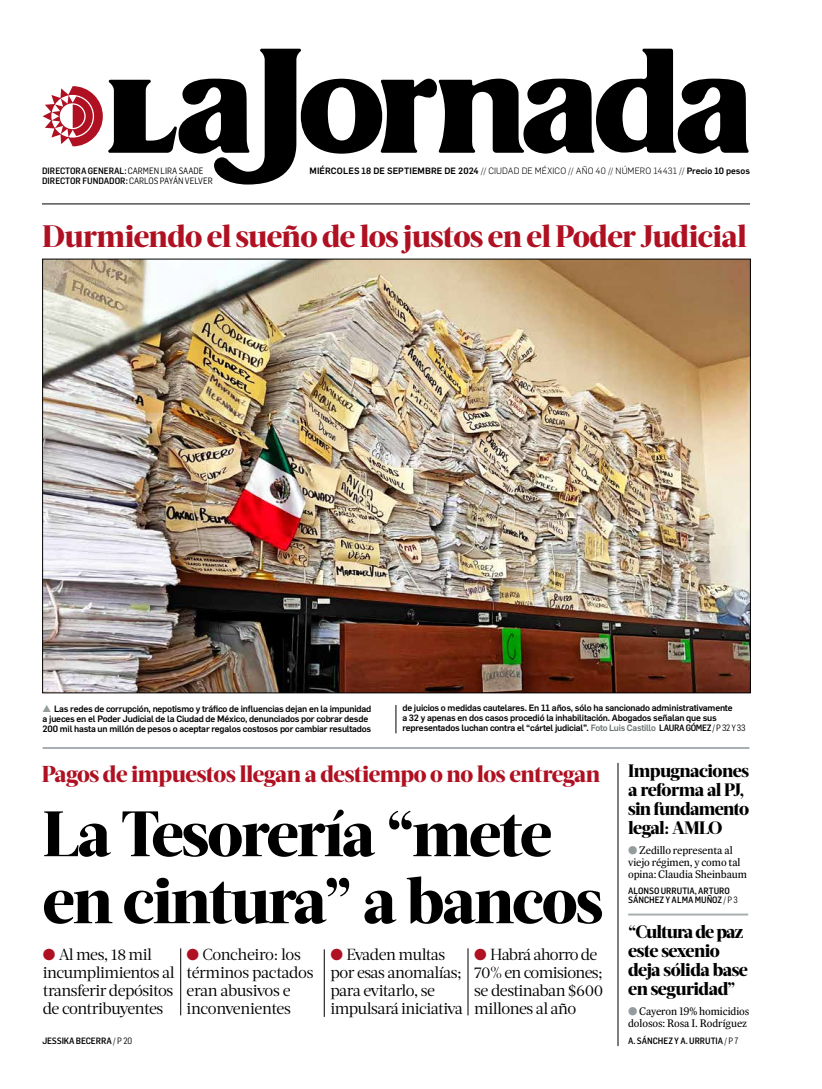
<style>
.page{position:relative;width:822px;height:1089px;background:#fff}
.page>*{position:absolute;margin:0;border:0;box-sizing:border-box;transform-origin:0 0}
.t1{font:800 64px/67px "Acta Headline";letter-spacing:-.03em;color:#000}
.t2{font:800 31px "Acta Headline";letter-spacing:-.02em;color:#af1122}
.t3{font:800 23px "Acta Headline";letter-spacing:-.02em;color:#af1122}
.t4{font:800 18px/19px "Acta Headline";letter-spacing:-.03em;color:#000}
.t5{font:16px/18px "Acta Deck";letter-spacing:-.03em;color:#000}
.t6{font:11px/12px "Expresso Tx";letter-spacing:-.01em;color:#000}
.t7{font:500 9px/10px "Flama";letter-spacing:-.02em;color:#000}
.t8{font:500 9px/9px "Flama Semicond";color:#000}
.t9{font:500 9px "Flama";letter-spacing:.01em;color:#000}
.s1{font-weight:400}
.s2{font-weight:300}
.s3{color:#959c9d}
.s4{color:#6d7373}
.s5{font-family:"Flama Semicond"}
.s6{font-family:"Flama Semicond";font-weight:400}
.s7{color:#af1122}
</style>
<div class="page">
<svg style="left:43px;top:49px;width:706px;height:136px"></svg>
<hr style="left:42px;top:204px;width:708px;height:1px;background:#000">
<img style="left:44px;top:261px;width:705px;height:430px">
<hr style="left:618px;top:763px;width:1px;height:283px;background:#000">
<hr style="left:181px;top:948px;width:1px;height:67px;background:#000">
<hr style="left:468px;top:948px;width:1px;height:67px;background:#000">
<hr style="left:324px;top:949px;width:1px;height:68px;background:#000">
<hr style="left:628px;top:914px;width:120px;height:2px;background:#a9afb0">
<hr style="left:43px;top:747px;width:706px;height:2px;background:#a9afb0">
<svg style="left:396px;top:705px;width:1px;height:28px"></svg>
<p class="t8" style="left:42px;top:166px;width:163px">DIRECTORA GENERAL: <span class="s1">CARMEN LIRA SAADE</span></p>
<p class="t9" style="left:310px;top:164px;width:442px">Miércoles 18 de septiembre de 2024 <span class="s2">// CIUDAD DE MÉXICO // AÑO 40 // NÚM ERO 14431 //</span> Precio 10 pesos</p>
<p class="t8" style="left:42px;top:176px;width:172px">DIRECTOR FUNDADOR: <span class="s1">CARLOS PAYÁN VELVER</span></p>
<h2 class="t2" style="left:42px;top:217px;width:706px">Durmiendo el sueño de los justos en el Poder Judicial</h2>
<p class="t7" style="left:43px;top:703px;width:330px"><span class="s3">▲</span> Las redes de corrupción, nepotismo y tráfico de influencias dejan en la impunidad a jueces en el Poder Judicial de la Ciudad de México, denunciados por cobrar desde<br>200 mil hasta un millón de pesos o aceptar regalos costosos por cambiar resultados</p>
<p class="t7" style="left:402px;top:703px;width:345px">de juicios o medidas cautelares. En 11 años, sólo ha sancionado administrativamente<br>a 32 y apenas en dos casos procedió la inhabilitación. Abogados señalan que sus representados luchan contra el “cártel judicial”. <span class="s4">Foto Luis Castillo</span> <span class="s5">LAURA GÓMEZ</span> <span class="s6">/ P 32 Y 33</span></p>
<h3 class="t3" style="left:42px;top:761px;width:560px">Pagos de impuestos llegan a destiempo o no los entregan</h3>
<h1 class="t1" style="left:43px;top:801px;width:562px">La Tesorería “mete en cintura” a bancos</h1>
<h3 class="t5" style="left:43px;top:946px;width:133px"><span class="s7">●</span> Al mes, 18 mil incumplimientos al transferir depósitos de contribuyentes</h3>
<h3 class="t5" style="left:187px;top:946px;width:129px"><span class="s7">●</span> Concheiro: los términos pactados eran abusivos e inconvenientes</h3>
<h3 class="t5" style="left:330px;top:946px;width:134px"><span class="s7">●</span> Evaden multas por esas anomalías; para evitarlo, se impulsará iniciativa</h3>
<h3 class="t5" style="left:474px;top:946px;width:131px"><span class="s7">●</span> Habrá ahorro de<br>70% en comisiones; se destinaban $600 millones al año</h3>
<p class="t8" style="left:42px;top:1036px;width:91px">JESSIKA BECERRA <span class="s1">/ P 20</span></p>
<h3 class="t4" style="left:628px;top:762px;width:123px">Impugnaciones a reforma al PJ, sin fundamento legal: AMLO</h3>
<p class="t6" style="left:628px;top:845px;width:120px"><span class="s3">●</span> Zedillo representa al viejo régimen, y como tal opina: Claudia Sheinbaum</p>
<p class="t8" style="left:628px;top:886px;width:111px">ALONSO URRUTIA, ARTURO<br>SÁNCHEZ Y ALMA MUÑOZ <span class="s1">/ P 3</span></p>
<h3 class="t4" style="left:628px;top:922px;width:121px">“Cultura de paz este sexenio deja sólida base en seguridad”</h3>
<p class="t6" style="left:628px;top:1005px;width:123px"><span class="s3">●</span> Cayeron 19% homicidios dolosos: Rosa I. Rodríguez</p>
<p class="t8" style="left:628px;top:1036px;width:112px">A. SÁNCHEZ Y A. URRUTIA <span class="s1">/ P 7</span></p>
</div>
